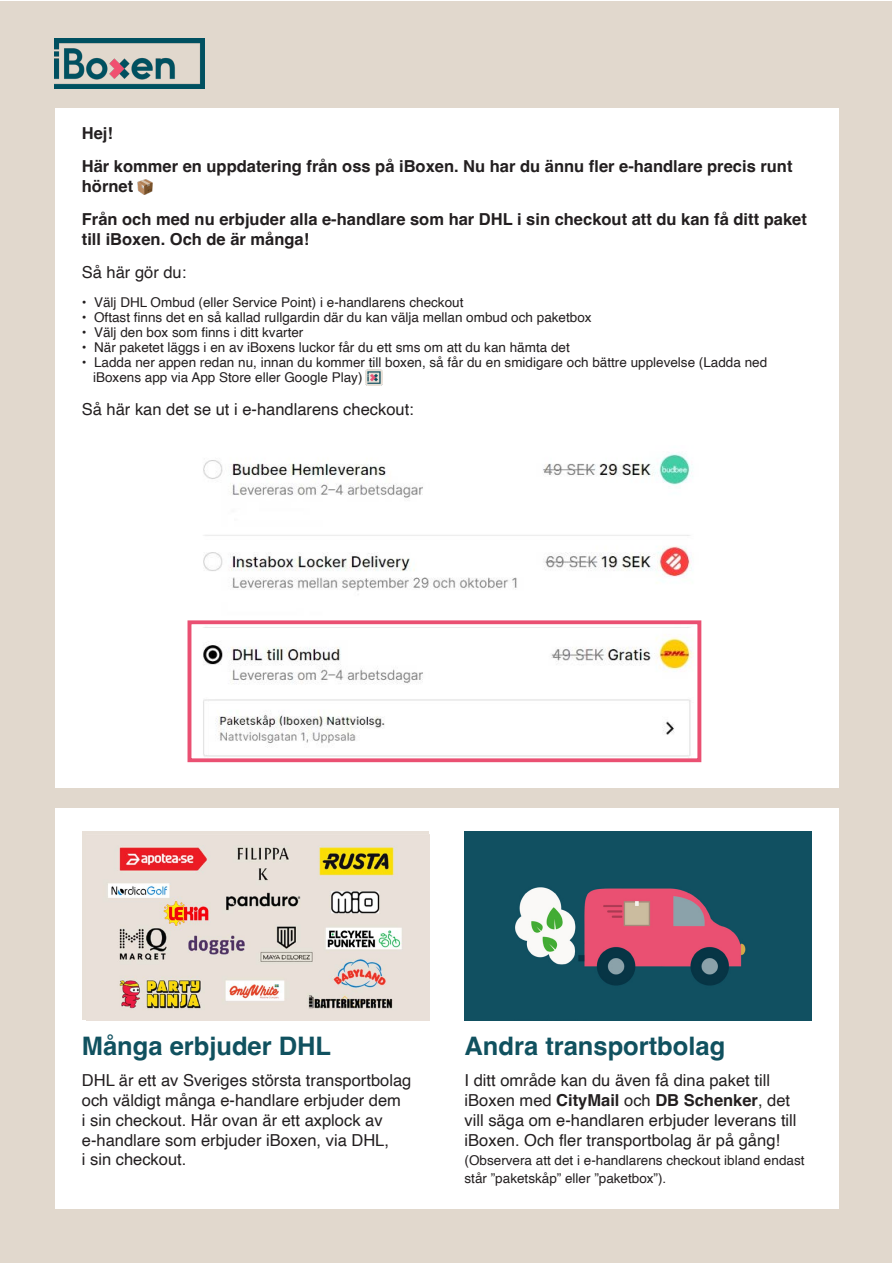
<style>
.page{position:relative;width:893px;height:1263px;background:#fff}
.page>*{position:absolute;margin:0;border:0;box-sizing:border-box;transform-origin:0 0}
.t1{font:700 25.5px "Helvetica";color:#10515f}
.t2{font:16.5px/19.8px "Helvetica";color:#231f20}
.t3{font:700 16.5px/19.8px "Helvetica";color:#231f20}
.t4{font:13.5px/18px "Helvetica";color:#231f20}
.s1{font-weight:700}
</style>
<div class="page">
<div style="left:1px;top:1px;width:891px;height:1261px;background:#e1d8cd"></div>
<img style="left:54px;top:38px;width:151px;height:50px">
<div style="left:55px;top:108px;width:783px;height:679px;background:#fff"></div>
<img style="left:137px;top:180px;width:15px;height:15px">
<div style="left:56px;top:809px;width:783px;height:400px;background:#fff"></div>
<div style="left:83px;top:831px;width:346px;height:189px;background:#e8e0d8"></div>
<img style="left:465px;top:831px;width:346px;height:189px">
<img style="left:108px;top:834px;width:322px;height:186px">
<img style="left:191px;top:453px;width:508px;height:310px">
<div style="left:188px;top:620px;width:513px;height:142px;border:4px solid #ea5072"></div>
<img style="left:366px;top:370px;width:16px;height:16px">
<p class="t3" style="left:82px;top:125px;width:33px">Hej!</p>
<p class="t3" style="left:82px;top:158px;width:712px">Här kommer en uppdatering från oss på iBoxen. Nu har du ännu fler e-handlare precis runt hörnet</p>
<p class="t3" style="left:82px;top:211px;width:726px">Från och med nu erbjuder alla e-handlare som har DHL i sin checkout att du kan få ditt paket till iBoxen. Och de är många!</p>
<p class="t2" style="left:82px;top:263px;width:106px">Så här gör du:</p>
<p class="t4" style="left:82px;top:294px;width:383px">• Välj DHL Ombud (eller Service Point) i e-handlarens checkout</p>
<p class="t4" style="left:82px;top:309px;width:511px">• Oftast finns det en så kallad rullgardin där du kan välja mellan ombud och paketbox</p>
<p class="t4" style="left:82px;top:324px;width:223px">• Välj den box som finns i ditt kvarter</p>
<p class="t4" style="left:82px;top:339px;width:489px">• När paketet läggs i en av iBoxens luckor får du ett sms om att du kan hämta det</p>
<p class="t4" style="left:82px;top:354px;width:687px">• Ladda ner appen redan nu, innan du kommer till boxen, så får du en smidigare och bättre upplevelse (Ladda ned</p>
<p class="t4" style="left:93px;top:369px;width:271px">iBoxens app via App Store eller Google Play)</p>
<p class="t2" style="left:82px;top:400px;width:334px">Så här kan det se ut i e-handlarens checkout:</p>
<p class="t1" style="left:82px;top:1030px;width:251px">Många erbjuder DHL</p>
<p class="t1" style="left:465px;top:1030px;width:262px">Andra transportbolag</p>
<p class="t2" style="left:465px;top:1071px;width:334px">I ditt område kan du även få dina paket till iBoxen med <span class="s1">CityMail</span> och <span class="s1">DB Schenker</span>, det vill säga om e-handlaren erbjuder leverans till iBoxen. Och fler transportbolag är på gång!</p>
<p class="t4" style="left:465px;top:1152px;width:341px">(Observera att det i e-handlarens checkout ibland endast står ”paketskåp” eller ”paketbox”).</p>
<p class="t2" style="left:82px;top:1071px;width:331px">DHL är ett av Sveriges största transportbolag och väldigt många e-handlare erbjuder dem<br>i sin checkout. Här ovan är ett axplock av e-handlare som erbjuder iBoxen, via DHL,</p>
<p class="t2" style="left:82px;top:1150px;width:106px">i sin checkout.</p>
</div>
